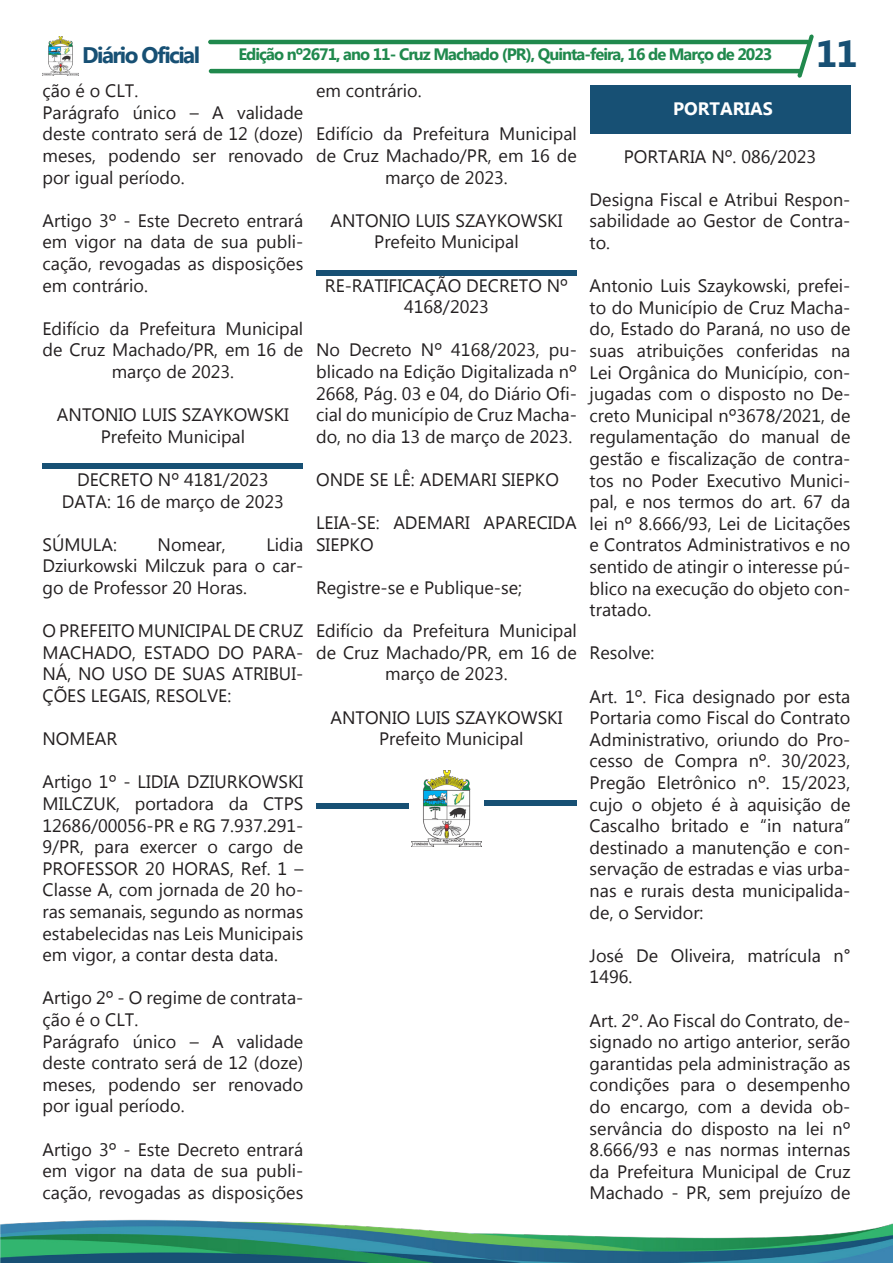
<style>
.page{position:relative;width:893px;height:1263px;background:#fff}
.page>*{position:absolute;margin:0;border:0;box-sizing:border-box;transform-origin:0 0}
.t1{font:700 37.5px "Myanmar Text";color:#175074}
.t2{font:700 22.5px "Myanmar Text";letter-spacing:-.07em;color:#175074}
.t3{font:18px/21.6px "Myanmar Text";color:#231f20;text-align:justify}
.t4{font:700 18px "Myanmar Text";color:#fff}
.t5{font:700 16.5px "Myanmar Text";letter-spacing:-.06em;color:#20894d}
</style>
<div class="page">
<hr style="left:208px;top:40px;width:602px;height:4px;background:#20894d;border-radius:2px">
<hr style="left:209px;top:69px;width:593px;height:4px;background:#20894d;border-radius:2px">
<img style="left:43px;top:37px;width:36px;height:38px">
<svg style="left:797px;top:34px;width:17px;height:44px"></svg>
<img style="left:0;top:1219px;width:893px;height:44px">
<svg style="left:316px;top:270px;width:261px;height:5px"></svg>
<svg style="left:316px;top:803px;width:93px;height:5px"></svg>
<img style="left:411px;top:771px;width:71px;height:75px">
<svg style="left:484px;top:800px;width:93px;height:6px"></svg>
<div style="left:43px;top:463px;width:260px;height:6px;background:#175074"></div>
<div style="left:590px;top:85px;width:260px;height:49px;background:#175074"></div>
<p class="t2" style="left:82px;top:42px;width:119px">Diário Oficial</p>
<p class="t5" style="left:238px;top:45px;width:535px">Edição nº2671, ano 11- Cruz Machado (PR), Quinta-feira, 16 de Março de 2023</p>
<p class="t1" style="left:816px;top:32px;width:43px">11</p>
<p class="t3" style="left:43px;top:80px;width:97px">ção é o CLT.</p>
<p class="t3" style="left:43px;top:102px;width:262px">Parágrafo único – A validade deste contrato será de 12 (doze) meses, podendo ser renovado por igual período.</p>
<p class="t3" style="left:43px;top:210px;width:262px">Artigo 3º - Este Decreto entrará em vigor na data de sua publi&shy;cação, revogadas as disposições em contrário.</p>
<p class="t3" style="left:43px;top:318px;width:262px;text-align:center">Edifício da Prefeitura Municipal de Cruz Machado/PR, em 16 de março de 2023.</p>
<p class="t3" style="left:57px;top:404px;width:233px">ANTONIO LUIS SZAYKOWSKI</p>
<p class="t3" style="left:101px;top:426px;width:146px">Prefeito Municipal</p>
<p class="t3" style="left:77px;top:469px;width:193px">DECRETO Nº 4181/2023</p>
<p class="t3" style="left:62px;top:491px;width:223px">DATA: 16 de março de 2023</p>
<p class="t3" style="left:43px;top:534px;width:76px">SÚMULA:</p>
<p class="t3" style="left:158px;top:534px;width:70px">Nomear,</p>
<p class="t3" style="left:43px;top:534px;width:262px;text-indent:224px">Lidia Dziurkowski Milczuk para o car&shy;go de Professor 20 Horas.</p>
<p class="t3" style="left:43px;top:620px;width:262px">O PREFEITO MUNICIPAL DE CRUZ MACHADO, ESTADO DO PARA-NÁ, NO USO DE SUAS ATRIBUI-ÇÕES LEGAIS, RESOLVE:</p>
<p class="t3" style="left:43px;top:728px;width:76px">NOMEAR</p>
<p class="t3" style="left:43px;top:771px;width:262px">Artigo 1º - LIDIA DZIURKOWSKI MILCZUK, portadora da CTPS 12686/00056-PR e RG 7.937.291- 9/PR, para exercer o cargo de PROFESSOR 20 HORAS, Ref. 1 – Classe A, com jornada de 20 ho&shy;ras semanais, segundo as normas estabelecidas nas Leis Municipais em vigor, a contar desta data.</p>
<p class="t3" style="left:43px;top:987px;width:262px">Artigo 2º - O regime de contrata&shy;ção é o CLT.</p>
<p class="t3" style="left:43px;top:1031px;width:262px">Parágrafo único – A validade deste contrato será de 12 (doze) meses, podendo ser renovado por igual período.</p>
<p class="t3" style="left:43px;top:1139px;width:262px">Artigo 3º - Este Decreto entrará em vigor na data de sua publi&shy;cação, revogadas as disposições</p>
<p class="t3" style="left:316px;top:80px;width:107px">em contrário.</p>
<p class="t3" style="left:316px;top:123px;width:262px;text-align:center">Edifício da Prefeitura Municipal de Cruz Machado/PR, em 16 de março de 2023.</p>
<p class="t3" style="left:330px;top:210px;width:233px">ANTONIO LUIS SZAYKOWSKI</p>
<p class="t3" style="left:374px;top:231px;width:146px">Prefeito Municipal</p>
<p class="t3" style="left:325px;top:275px;width:245px;text-align:center">RE-RATIFICAÇÃO DECRETO Nº<br>4168/2023</p>
<p class="t3" style="left:316px;top:339px;width:262px">No Decreto Nº 4168/2023, pu&shy;blicado na Edição Digitalizada nº 2668, Pág. 03 e 04, do Diário Ofi&shy;cial do município de Cruz Macha&shy;do, no dia 13 de março de 2023.</p>
<p class="t3" style="left:316px;top:469px;width:244px">ONDE SE LÊ: ADEMARI SIEPKO</p>
<p class="t3" style="left:316px;top:512px;width:262px">LEIA-SE: ADEMARI APARECIDA<br>SIEPKO</p>
<p class="t3" style="left:316px;top:577px;width:207px">Registre-se e Publique-se;</p>
<p class="t3" style="left:316px;top:620px;width:262px;text-align:center">Edifício da Prefeitura Municipal de Cruz Machado/PR, em 16 de março de 2023.</p>
<p class="t3" style="left:330px;top:707px;width:233px">ANTONIO LUIS SZAYKOWSKI</p>
<p class="t3" style="left:379px;top:728px;width:146px">Prefeito Municipal</p>
<p class="t4" style="left:673px;top:98px;width:101px">PORTARIAS</p>
<p class="t3" style="left:624px;top:146px;width:194px">PORTARIA Nº. 086/2023</p>
<p class="t3" style="left:590px;top:189px;width:262px">Designa Fiscal e Atribui Respon&shy;sabilidade ao Gestor de Contra&shy;to.</p>
<p class="t3" style="left:590px;top:275px;width:262px">Antonio Luis Szaykowski, prefei&shy;to do Município de Cruz Macha&shy;do, Estado do Paraná, no uso de suas atribuições conferidas na Lei Orgânica do Município, con&shy;jugadas com o disposto no De&shy;creto Municipal nº3678/2021, de regulamentação do manual de gestão e fiscalização de contra&shy;tos no Poder Executivo Munici&shy;pal, e nos termos do art. 67 da lei nº 8.666/93, Lei de Licitações e Contratos Administrativos e no sentido de atingir o interesse pú&shy;blico na execução do objeto con&shy;tratado.</p>
<p class="t3" style="left:590px;top:642px;width:66px">Resolve:</p>
<p class="t3" style="left:590px;top:686px;width:262px">Art. 1º. Fica designado por esta Portaria como Fiscal do Contrato Administrativo, oriundo do Pro&shy;cesso de Compra nº. 30/2023, Pregão Eletrônico nº. 15/2023, cujo o objeto é à aquisição de Cascalho britado e “in natura” destinado a manutenção e con&shy;servação de estradas e vias urba&shy;nas e rurais desta municipalida&shy;de, o Servidor:</p>
<p class="t3" style="left:590px;top:945px;width:262px">José De Oliveira, matrícula n°<br>1496.</p>
<p class="t3" style="left:590px;top:1010px;width:262px">Art. 2º. Ao Fiscal do Contrato, de&shy;signado no artigo anterior, serão garantidas pela administração as condições para o desempenho do encargo, com a devida ob&shy;servância do disposto na lei nº 8.666/93 e nas normas internas da Prefeitura Municipal de Cruz Machado - PR, sem prejuízo de</p>
</div>
